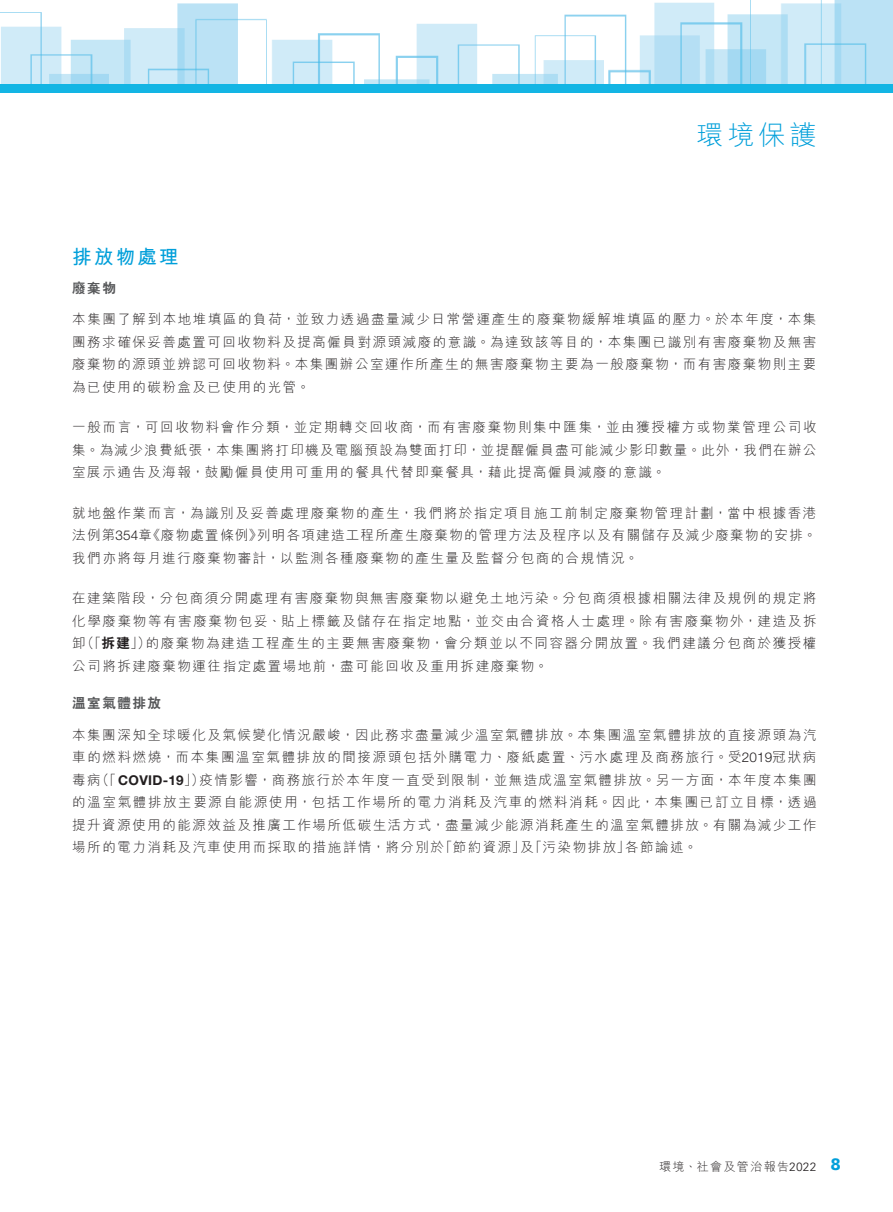
<style>
.page{position:relative;width:893px;height:1212px;background:#fff}
.page>*{position:absolute;margin:0;border:0;box-sizing:border-box;transform-origin:0 0}
.t1{font:300 27px "M Hei HK";color:#009fda}
._03_H1{font:700 19.5px "M Hei HK";letter-spacing:.115em;color:#009fda}
._01_Body_Text{font:300 13.5px/22.5px "M Hei HK";letter-spacing:.115em;color:#231f20;text-align:justify}
._04___H2{font:800 13.5px "C Hei 2 HK";letter-spacing:.115em;color:#57585a}
.t2{font:300 12px "M Hei HK";letter-spacing:.115em;color:#231f20}
.s1{font-family:"Helvetica Neue LT Std"}
.s2{font-family:"C Hei 2 HK";font-weight:800}
.s3{font-family:"Helvetica Neue LT Std";font-weight:700}
.s4{font-family:"Univers LT Std"}
.s5{font-family:"Univers LT Std";font-weight:900;font-size:16.5px;color:#009fda}
</style>
<div class="page">
<img style="left:0;top:0;width:893px;height:84px">
<div style="left:0;top:84px;width:893px;height:8px;background:#13b5e4"></div>
<h1 class="t1" style="left:696px;top:116px;width:122px">環境保護</h1>
<p class="_03_H1" style="left:72px;top:243px;width:108px">排放物處理</p>
<p class="_04___H2" style="left:72px;top:279px;width:45px">廢棄物</p>
<p class="_01_Body_Text" style="left:72px;top:307px;width:746px">本集團了解到本地堆填區的負荷，並致力透過盡量減少日常營運產生的廢棄物緩解堆填區的壓力。於本年度，本集團務求確保妥善處置可回收物料及提高僱員對源頭減廢的意識。為達致該等目的，本集團已識別有害廢棄物及無害廢棄物的源頭並辨認可回收物料。本集團辦公室運作所產生的無害廢棄物主要為一般廢棄物，而有害廢棄物則主要為已使用的碳粉盒及已使用的光管。</p>
<p class="_01_Body_Text" style="left:72px;top:415px;width:746px">一般而言，可回收物料會作分類，並定期轉交回收商，而有害廢棄物則集中匯集，並由獲授權方或物業管理公司收集。為減少浪費紙張，本集團將打印機及電腦預設為雙面打印，並提醒僱員盡可能減少影印數量。此外，我們在辦公室展示通告及海報，鼓勵僱員使用可重用的餐具代替即棄餐具，藉此提高僱員減廢的意識。</p>
<p class="_01_Body_Text" style="left:72px;top:501px;width:746px">就地盤作業而言，為識別及妥善處理廢棄物的產生，我們將於指定項目施工前制定廢棄物管理計劃，當中根據香港法例第<span class="s1">354</span>章《廢物處置條例》列明各項建造工程所產生廢棄物的管理方法及程序以及有關儲存及減少廢棄物的安排。我們亦將每月進行廢棄物審計，以監測各種廢棄物的產生量及監督分包商的合規情況。</p>
<p class="_01_Body_Text" style="left:72px;top:586px;width:746px">在建築階段，分包商須分開處理有害廢棄物與無害廢棄物以避免土地污染。分包商須根據相關法律及規例的規定將化學廢棄物等有害廢棄物包妥、貼上標籤及儲存在指定地點，並交由合資格人士處理。除有害廢棄物外，建造及拆卸（「<span class="s2">拆建</span>」）的廢棄物為建造工程產生的主要無害廢棄物，會分類並以不同容器分開放置。我們建議分包商於獲授權公司將拆建廢棄物運往指定處置場地前，盡可能回收及重用拆建廢棄物。</p>
<p class="_04___H2" style="left:72px;top:694px;width:90px">溫室氣體排放</p>
<p class="_01_Body_Text" style="left:72px;top:723px;width:746px">本集團深知全球暖化及氣候變化情況嚴峻，因此務求盡量減少溫室氣體排放。本集團溫室氣體排放的直接源頭為汽車的燃料燃燒，而本集團溫室氣體排放的間接源頭包括外購電力、廢紙處置、污水處理及商務旅行。受<span class="s1">2019</span>冠狀病毒病（「<span class="s3">COVID-19</span>」）疫情影響，商務旅行於本年度一直受到限制，並無造成溫室氣體排放。另一方面，本年度本集團的溫室氣體排放主要源自能源使用，包括工作場所的電力消耗及汽車的燃料消耗。因此，本集團已訂立目標，透過提升資源使用的能源效益及推廣工作場所低碳生活方式，盡量減少能源消耗產生的溫室氣體排放。有關為減少工作場所的電力消耗及汽車使用而採取的措施詳情，將分別於「節約資源」及「污染物排放」各節論述。</p>
<p class="t2" style="left:659px;top:1158px;width:183px">環境、社會及管治報告<span class="s4">2022</span> <span class="s5">8</span></p>
</div>
